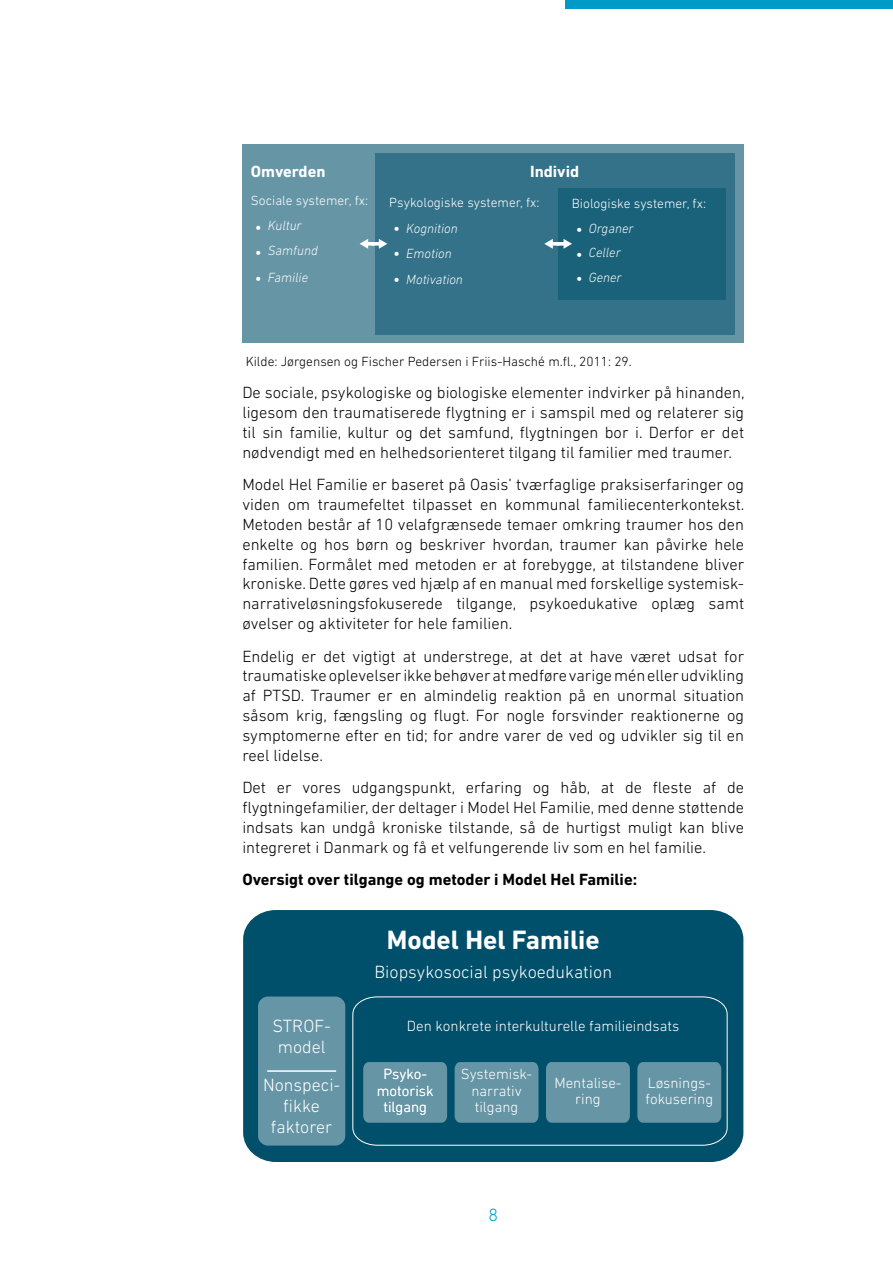
<style>
.page{position:relative;width:893px;height:1263px;background:#fff}
.page>*{position:absolute;margin:0;border:0;box-sizing:border-box;transform-origin:0 0}
.t1{font:700 27px "DIN Next LT Pro";color:#fff}
.t2{font:300 18px/21px "DIN Next LT Pro";color:#fff;text-align:center}
.t3{font:300 18px "DIN Next LT Pro";color:#009ac6}
.t4{font:300 16.5px/19.8px "DIN Next LT Pro";color:#000;text-align:justify}
.t5{font:700 16.5px "DIN Next LT Pro";color:#000}
.t6{font:700 16.5px "DIN Next LT Pro";color:#fff}
.t7{font:300 15px/16.5px "DIN Next LT Pro";color:#fff;text-align:center}
.t8{font:italic 300 13.5px "DIN Next LT Pro";color:#fff}
.t9{font:300 13.5px "DIN Next LT Pro";color:#fff}
.t10{font:300 13.5px "DIN Next LT Pro";color:#000}
.s1{font-weight:700;font-style:normal}
</style>
<div class="page">
<div style="left:565px;top:0;width:328px;height:9px;background:#009ac6"></div>
<div style="left:242px;top:145px;width:502px;height:198px;background:#6695a6"></div>
<div style="left:375px;top:153px;width:359px;height:181px;background:#337289"></div>
<div style="left:558px;top:188px;width:168px;height:112px;background:#1a617a"></div>
<svg style="left:360px;top:239px;width:27px;height:10px"></svg>
<svg style="left:544px;top:239px;width:28px;height:10px"></svg>
<div style="left:243px;top:910px;width:500px;height:252px;background:#004f6b"></div>
<div style="left:258px;top:996px;width:87px;height:149px;background:#6695a6;border-radius:10px"></div>
<svg style="left:352px;top:996px;width:376px;height:150px;background:#296b82"></svg>
<hr style="left:267px;top:1070px;width:69px;height:2px;background:#fff">
<p class="t6" style="left:251px;top:161px;width:76px">Omverden</p>
<p class="t6" style="left:530px;top:161px;width:51px">Individ</p>
<p class="t9" style="left:251px;top:193px;width:119px">Sociale systemer, fx:</p>
<p class="t8" style="left:255px;top:218px;width:48px"><span class="s1">•</span> Kultur</p>
<p class="t8" style="left:255px;top:243px;width:64px"><span class="s1">•</span> Samfund</p>
<p class="t8" style="left:255px;top:269px;width:55px"><span class="s1">•</span> Familie</p>
<p class="t9" style="left:389px;top:194px;width:152px">Psykologiske systemer, fx:</p>
<p class="t8" style="left:394px;top:221px;width:66px"><span class="s1">•</span> Kognition</p>
<p class="t8" style="left:394px;top:245px;width:60px"><span class="s1">•</span> Emotion</p>
<p class="t8" style="left:394px;top:272px;width:71px"><span class="s1">•</span> Motivation</p>
<p class="t9" style="left:572px;top:195px;width:136px">Biologiske systemer, fx:</p>
<p class="t8" style="left:576px;top:220px;width:59px"><span class="s1">•</span> Organer</p>
<p class="t8" style="left:576px;top:245px;width:46px"><span class="s1">•</span> Celler</p>
<p class="t8" style="left:576px;top:270px;width:47px"><span class="s1">•</span> Gener</p>
<p class="t10" style="left:246px;top:354px;width:388px">Kilde: Jørgensen og Fischer Pedersen i Friis-Hasché m.fl., 2011: 29.</p>
<p class="t4" style="left:242px;top:383px;width:504px">De sociale, psykologiske og biologiske elementer indvirker på hinanden, ligesom den traumatiserede flygtning er i samspil med og relaterer sig til sin familie, kultur og det samfund, flygtningen bor i. Derfor er det nødvendigt med en helhedsorienteret tilgang til familier med traumer.</p>
<p class="t4" style="left:242px;top:475px;width:504px">Model Hel Familie er baseret på Oasis’ tværfaglige praksiserfaringer og viden om traumefeltet tilpasset en kommunal familiecenterkontekst.<br>Metoden består af 10 velafgrænsede temaer omkring traumer hos den enkelte og hos børn og beskriver hvordan, traumer kan påvirke hele familien. Formålet med metoden er at forebygge, at tilstandene bliver kroniske. Dette gøres ved hjælp af en manual med forskellige systemisk&shy;narrativeløsningsfokuserede tilgange, psykoedukative oplæg samt øvelser og aktiviteter for hele familien.</p>
<p class="t4" style="left:242px;top:646px;width:503px">Endelig er det vigtigt at understrege, at det at have været udsat for traumatiske oplevelser ikke behøver at medføre varige mén eller udvikling af PTSD. Traumer er en almindelig reaktion på en unormal situation såsom krig, fængsling og flugt. For nogle forsvinder reaktionerne og symptomerne efter en tid; for andre varer de ved og udvikler sig til en reel lidelse.</p>
<p class="t4" style="left:242px;top:777px;width:503px">Det er vores udgangspunkt, erfaring og håb, at de fleste af de flygtningefamilier, der deltager i Model Hel Familie, med denne støttende indsats kan undgå kroniske tilstande, så de hurtigst muligt kan blive integreret i Danmark og få et velfungerende liv som en hel familie.</p>
<p class="t5" style="left:242px;top:870px;width:396px">Oversigt over tilgange og metoder i Model Hel Familie:</p>
<h1 class="t1" style="left:387px;top:924px;width:214px">Model Hel Familie</h1>
<p class="t2" style="left:374px;top:961px;width:239px">Biopsykosocial psykoedukation</p>
<p class="t2" style="left:272px;top:1015px;width:60px">STROF-</p>
<p class="t7" style="left:407px;top:1018px;width:274px">Den konkrete interkulturelle familieindsats</p>
<p class="t2" style="left:278px;top:1036px;width:49px">model</p>
<p class="t7" style="left:377px;top:1066px;width:58px">Psyko&shy;motorisk tilgang</p>
<p class="t7" style="left:461px;top:1066px;width:73px">Systemisk&shy;narrativ tilgang</p>
<p class="t7" style="left:554px;top:1074px;width:69px">Mentalise&shy;ring</p>
<p class="t7" style="left:645px;top:1074px;width:69px;text-align:left">Løsnings&shy;fokusering</p>
<p class="t2" style="left:263px;top:1074px;width:79px">Nonspeci&shy;fikke faktorer</p>
<p class="t3" style="left:488px;top:1205px;width:11px">8</p>
</div>
